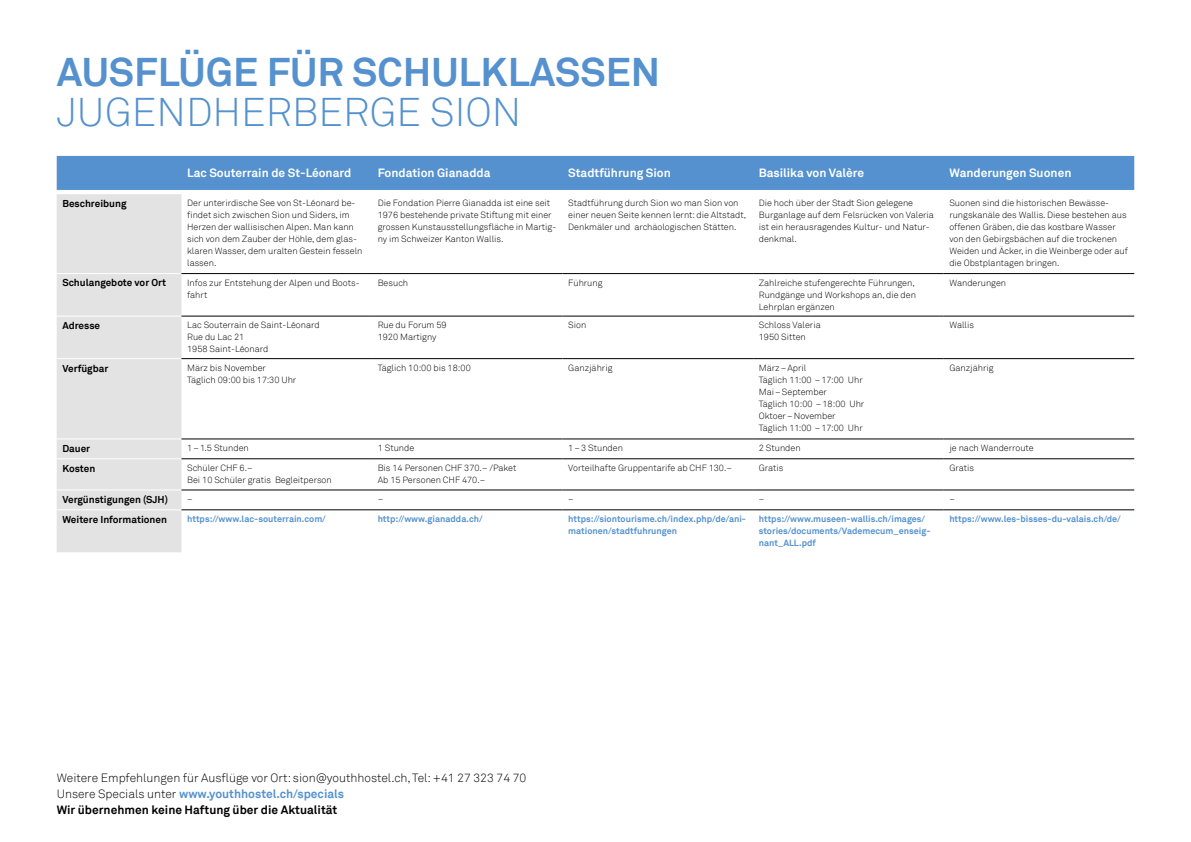
<style>
.page{position:relative;width:1191px;height:842px;background:#fff}
.page>*{position:absolute;margin:0;border:0;box-sizing:border-box;transform-origin:0 0}
.t1{font:700 40px "Akkurat";color:#5491ce}
.t2{font:300 40px "Akkurat";color:#5491ce}
.t3{font:300 12px/16px "Akkurat";color:#000}
.t4{font:700 12px "Akkurat";color:#fff}
.t5{font:700 10px "Akkurat";color:#000}
.t6{font:300 9px/12px "Akkurat";color:#000}
.t7{font:700 9px/12px "Akkurat";color:#5491ce}
.s1{font-weight:700;color:#5491ce}
.s2{font-weight:700}
</style>
<div class="page">
<div style="left:57px;top:156px;width:1077px;height:34px;background:#5491ce"></div>
<div style="left:57px;top:194px;width:124px;height:358px;background:#e3e3e3"></div>
<hr style="left:57px;top:273px;width:124px;height:1px;background:#fff">
<hr style="left:57px;top:316px;width:124px;height:1px;background:#fff">
<hr style="left:57px;top:358px;width:124px;height:1px;background:#fff">
<hr style="left:57px;top:439px;width:124px;height:1px;background:#fff">
<hr style="left:57px;top:459px;width:124px;height:1px;background:#fff">
<hr style="left:57px;top:490px;width:124px;height:1px;background:#fff">
<hr style="left:57px;top:510px;width:124px;height:1px;background:#fff">
<hr style="left:181px;top:273px;width:191px;height:1px;background:#000">
<hr style="left:372px;top:273px;width:190px;height:1px;background:#000">
<hr style="left:562px;top:273px;width:191px;height:1px;background:#000">
<hr style="left:753px;top:273px;width:190px;height:1px;background:#000">
<hr style="left:943px;top:273px;width:191px;height:1px;background:#000">
<hr style="left:181px;top:316px;width:191px;height:1px;background:#000">
<hr style="left:372px;top:316px;width:190px;height:1px;background:#000">
<hr style="left:562px;top:316px;width:191px;height:1px;background:#000">
<hr style="left:753px;top:316px;width:190px;height:1px;background:#000">
<hr style="left:943px;top:316px;width:191px;height:1px;background:#000">
<hr style="left:181px;top:358px;width:191px;height:1px;background:#000">
<hr style="left:372px;top:358px;width:190px;height:1px;background:#000">
<hr style="left:562px;top:358px;width:191px;height:1px;background:#000">
<hr style="left:753px;top:358px;width:190px;height:1px;background:#000">
<hr style="left:943px;top:358px;width:191px;height:1px;background:#000">
<hr style="left:181px;top:439px;width:191px;height:1px;background:#000">
<hr style="left:372px;top:439px;width:190px;height:1px;background:#000">
<hr style="left:562px;top:439px;width:191px;height:1px;background:#000">
<hr style="left:753px;top:439px;width:190px;height:1px;background:#000">
<hr style="left:943px;top:439px;width:191px;height:1px;background:#000">
<hr style="left:181px;top:459px;width:191px;height:1px;background:#000">
<hr style="left:372px;top:459px;width:190px;height:1px;background:#000">
<hr style="left:562px;top:459px;width:191px;height:1px;background:#000">
<hr style="left:753px;top:459px;width:190px;height:1px;background:#000">
<hr style="left:943px;top:459px;width:191px;height:1px;background:#000">
<hr style="left:181px;top:490px;width:191px;height:1px;background:#000">
<hr style="left:372px;top:490px;width:190px;height:1px;background:#000">
<hr style="left:562px;top:490px;width:191px;height:1px;background:#000">
<hr style="left:753px;top:490px;width:190px;height:1px;background:#000">
<hr style="left:943px;top:490px;width:191px;height:1px;background:#000">
<hr style="left:181px;top:510px;width:191px;height:1px;background:#000">
<hr style="left:372px;top:510px;width:190px;height:1px;background:#000">
<hr style="left:562px;top:510px;width:191px;height:1px;background:#000">
<hr style="left:753px;top:510px;width:190px;height:1px;background:#000">
<hr style="left:943px;top:510px;width:191px;height:1px;background:#000">
<h1 class="t1" style="left:57px;top:46px;width:605px">AUSFLÜGE FÜR SCHULKLASSEN</h1>
<h1 class="t2" style="left:57px;top:88px;width:466px">JUGENDHERBERGE SION</h1>
<h2 class="t4" style="left:187px;top:165px;width:166px">Lac Souterrain de St-Léonard</h2>
<h2 class="t4" style="left:378px;top:165px;width:114px">Fondation Gianadda</h2>
<h2 class="t4" style="left:568px;top:165px;width:104px">Stadtführung Sion</h2>
<h2 class="t4" style="left:759px;top:165px;width:107px">Basilika von Valère</h2>
<h2 class="t4" style="left:949px;top:165px;width:124px">Wanderungen Suonen</h2>
<p class="t5" style="left:62px;top:197px;width:66px">Beschreibung</p>
<p class="t6" style="left:187px;top:197px;width:177px">Der unterirdische See von St-Léonard be&shy;findet sich zwischen Sion und Siders, im Herzen der wallisischen Alpen. Man kann sich von dem Zauber der Höhle, dem glas&shy;klaren Wasser, dem uralten Gestein fesseln lassen.</p>
<p class="t6" style="left:378px;top:197px;width:180px">Die Fondation Pierre Gianadda ist eine seit 1976 bestehende private Stiftung mit einer grossen Kunstausstellungsfläche in Martig&shy;ny im Schweizer Kanton Wallis.</p>
<p class="t6" style="left:568px;top:197px;width:180px">Stadtführung durch Sion wo man Sion von einer neuen Seite kennen lernt: die Altstadt,<br>Denkmäler und archäologischen Stätten.</p>
<p class="t6" style="left:759px;top:197px;width:177px">Die hoch über der Stadt Sion gelegene<br>Burganlage auf dem Felsrücken von Valeria ist ein herausragendes Kultur- und Natur&shy;denkmal.</p>
<p class="t6" style="left:949px;top:197px;width:180px">Suonen sind die historischen Bewässe&shy;rungskanäle des Wallis. Diese bestehen aus offenen Gräben, die das kostbare Wasser von den Gebirgsbächen auf die trockenen Weiden und Äcker, in die Weinberge oder auf die Obstplantagen bringen.</p>
<p class="t5" style="left:62px;top:277px;width:105px">Schulangebote vor Ort</p>
<p class="t6" style="left:187px;top:277px;width:174px">Infos zur Entstehung der Alpen und Boots&shy;fahrt</p>
<p class="t6" style="left:378px;top:277px;width:32px">Besuch</p>
<p class="t6" style="left:568px;top:277px;width:36px">Führung</p>
<p class="t6" style="left:759px;top:277px;width:159px">Zahlreiche stufengerechte Führungen,<br>Rundgänge und Workshops an, die den<br>Lehrplan ergänzen</p>
<p class="t6" style="left:949px;top:277px;width:58px">Wanderungen</p>
<p class="t5" style="left:62px;top:319px;width:39px">Adresse</p>
<p class="t6" style="left:187px;top:319px;width:134px">Lac Souterrain de Saint-Léonard<br>Rue du Lac 21<br>1958 Saint-Léonard</p>
<p class="t6" style="left:378px;top:319px;width:70px">Rue du Forum 59<br>1920 Martigny</p>
<p class="t6" style="left:568px;top:319px;width:20px">Sion</p>
<p class="t6" style="left:759px;top:319px;width:63px">Schloss Valeria<br>1950 Sitten</p>
<p class="t6" style="left:949px;top:319px;width:26px">Wallis</p>
<p class="t5" style="left:62px;top:362px;width:48px">Verfügbar</p>
<p class="t6" style="left:187px;top:362px;width:111px">März bis November<br>Täglich 09:00 bis 17:30 Uhr</p>
<p class="t6" style="left:378px;top:362px;width:95px">Täglich 10:00 bis 18:00</p>
<p class="t6" style="left:568px;top:362px;width:46px">Ganzjährig</p>
<p class="t6" style="left:759px;top:362px;width:107px">März–April<br>Täglich 11:00 –17:00 Uhr<br>Mai–September<br>Täglich 10:00 –18:00 Uhr<br>Oktoer–November<br>Täglich 11:00 –17:00 Uhr</p>
<p class="t6" style="left:949px;top:362px;width:46px">Ganzjährig</p>
<p class="t5" style="left:62px;top:442px;width:29px">Dauer</p>
<p class="t6" style="left:187px;top:442px;width:63px">1–1.5 Stunden</p>
<p class="t6" style="left:378px;top:442px;width:38px">1 Stunde</p>
<p class="t6" style="left:568px;top:442px;width:56px">1–3 Stunden</p>
<p class="t6" style="left:759px;top:442px;width:43px">2 Stunden</p>
<p class="t6" style="left:949px;top:442px;width:86px">je nach Wanderroute</p>
<p class="t5" style="left:62px;top:462px;width:34px">Kosten</p>
<p class="t6" style="left:187px;top:462px;width:146px">Schüler CHF 6.–<br>Bei 10 Schüler gratis Begleitperson</p>
<p class="t6" style="left:378px;top:462px;width:140px">Bis 14 Personen CHF 370.– /Paket<br>Ab 15 Personen CHF 470.–</p>
<p class="t6" style="left:568px;top:462px;width:165px">Vorteilhafte Gruppentarife ab CHF 130.–</p>
<p class="t6" style="left:759px;top:462px;width:26px">Gratis</p>
<p class="t6" style="left:949px;top:462px;width:26px">Gratis</p>
<p class="t5" style="left:62px;top:493px;width:107px">Vergünstigungen (SJH)</p>
<p class="t6" style="left:187px;top:493px;width:7px">–</p>
<p class="t6" style="left:378px;top:493px;width:7px">–</p>
<p class="t6" style="left:568px;top:493px;width:7px">–</p>
<p class="t6" style="left:759px;top:493px;width:7px">–</p>
<p class="t6" style="left:949px;top:493px;width:7px">–</p>
<p class="t5" style="left:62px;top:513px;width:106px">Weitere Informationen</p>
<p class="t7" style="left:187px;top:513px;width:140px">https://www.lac-souterrain.com/</p>
<p class="t7" style="left:378px;top:513px;width:106px">http://www.gianadda.ch/</p>
<p class="t7" style="left:568px;top:513px;width:179px">https://siontourisme.ch/index.php/de/ani&shy;mationen/stadtfuhrungen</p>
<p class="t7" style="left:759px;top:513px;width:173px">https://www.museen-wallis.ch/images/ stories/documents/Vademecum_enseig&shy;nant_ALL.pdf</p>
<p class="t7" style="left:949px;top:513px;width:173px">https://www.les-bisses-du-valais.ch/de/</p>
<h2 class="t3" style="left:57px;top:770px;width:471px">Weitere Empfehlungen für Ausflüge vor Ort: sion@youthhostel.ch, Tel: +41 27 323 74 70<br>Unsere Specials unter <span class="s1">www.youthhostel.ch/specials<br></span><span class="s2">Wir übernehmen keine Haftung über die Aktualität</span></h2>
</div>
